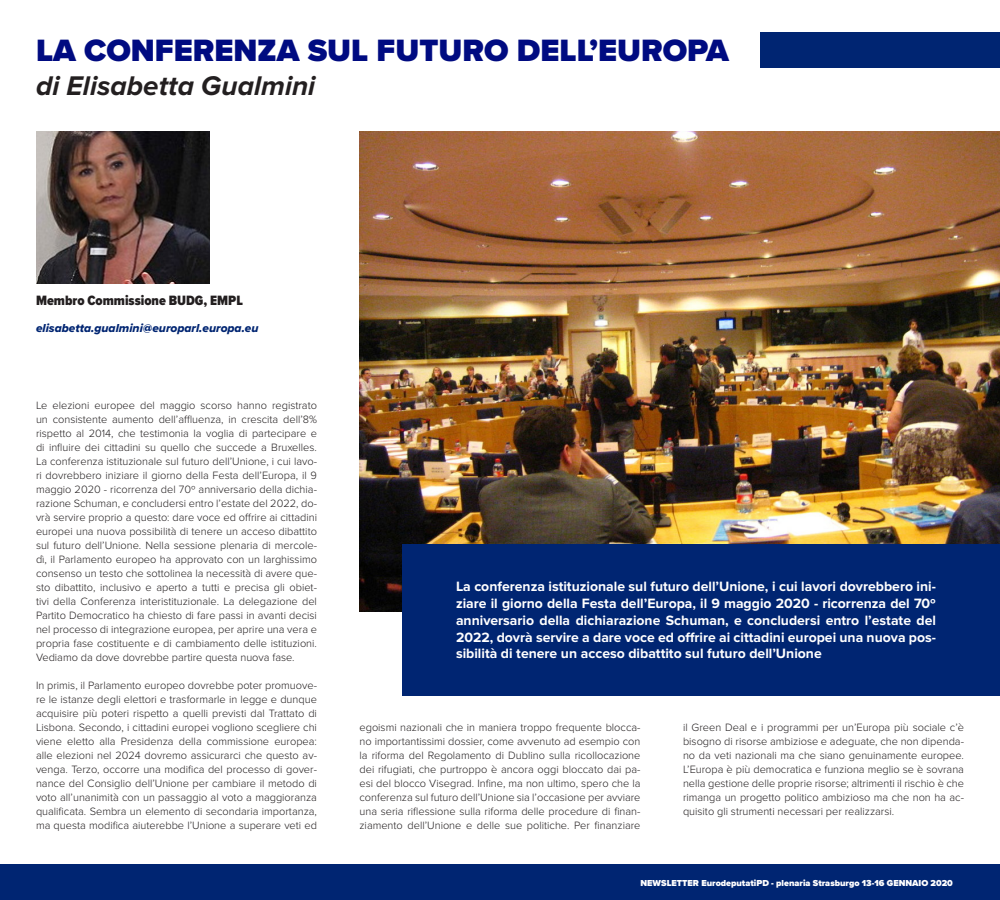
<style>
.page{position:relative;width:1000px;height:900px;background:#fff}
.page>*{position:absolute;margin:0;border:0;box-sizing:border-box;transform-origin:0 0}
.t1{font:900 32px "Proxima Nova";color:#000b81}
.t2{font:italic 700 28px "Proxima Nova";color:#231f20}
.t3{font:700 14px/16.8px "Proxima Nova";color:#fff;text-align:justify}
.t4{font:900 14px "Proxima Nova Cond";color:#231f20}
.t5{font:12px "Proxima Nova Extrabld It";color:#002572}
.t6{font:300 11px/14px "Proxima Nova";color:#231f20;text-align:justify}
.t7{font:900 9px "Proxima Nova";color:#fff}
</style>
<div class="page">
<img style="left:36px;top:132px;width:174px;height:151px">
<img style="left:360px;top:132px;width:640px;height:480px">
<div style="left:402px;top:544px;width:598px;height:151px;background:#002572"></div>
<div style="left:760px;top:32px;width:240px;height:36px;background:#002572"></div>
<div style="left:0;top:864px;width:1000px;height:36px;background:#002572"></div>
<p class="t1" style="left:36px;top:27px;width:694px">LA CONFERENZA SUL FUTURO DELL’EUROPA</p>
<p class="t2" style="left:36px;top:70px;width:281px">di Elisabetta Gualmini</p>
<p class="t4" style="left:36px;top:290px;width:208px">Membro Commissione BUDG, EMPL</p>
<p class="t5" style="left:36px;top:319px;width:224px">elisabetta.gualmini@europarl.europa.eu</p>
<p class="t6" style="left:36px;top:398px;width:283px">Le elezioni europee del maggio scorso hanno registrato un consistente aumento dell’affluenza, in crescita dell’8% rispetto al 2014, che testimonia la voglia di partecipare e di influire dei cittadini su quello che succede a Bruxelles.<br>La conferenza istituzionale sul futuro dell’Unione, i cui lavo&shy;ri dovrebbero iniziare il giorno della Festa dell’Europa, il 9 maggio 2020 - ricorrenza del 70º anniversario della dichia&shy;razione Schuman, e concludersi entro l’estate del 2022, do&shy;vrà servire proprio a questo: dare voce ed offrire ai cittadini europei una nuova possibilità di tenere un acceso dibattito sul futuro dell’Unione. Nella sessione plenaria di mercole&shy;dì, il Parlamento europeo ha approvato con un larghissimo consenso un testo che sottolinea la necessità di avere que&shy;sto dibattito, inclusivo e aperto a tutti e precisa gli obiet&shy;tivi della Conferenza interistituzionale. La delegazione del Partito Democratico ha chiesto di fare passi in avanti decisi nel processo di integrazione europea, per aprire una vera e propria fase costituente e di cambiamento delle istituzioni.<br>Vediamo da dove dovrebbe partire questa nuova fase.</p>
<p class="t6" style="left:36px;top:678px;width:283px">In primis, il Parlamento europeo dovrebbe poter promuove&shy;re le istanze degli elettori e trasformarle in legge e dunque acquisire più poteri rispetto a quelli previsti dal Trattato di Lisbona. Secondo, i cittadini europei vogliono scegliere chi viene eletto alla Presidenza della commissione europea: alle elezioni nel 2024 dovremo assicurarci che questo av&shy;venga. Terzo, occorre una modifica del processo di gover&shy;nance del Consiglio dell’Unione per cambiare il metodo di voto all’unanimità con un passaggio al voto a maggioranza qualificata. Sembra un elemento di secondaria importanza, ma questa modifica aiuterebbe l’Unione a superare veti ed</p>
<p class="t3" style="left:456px;top:579px;width:482px">La conferenza istituzionale sul futuro dell’Unione, i cui lavori dovrebbero ini&shy;ziare il giorno della Festa dell’Europa, il 9 maggio 2020 - ricorrenza del 70º anniversario della dichiarazione Schuman, e concludersi entro l’estate del 2022, dovrà servire a dare voce ed offrire ai cittadini europei una nuova pos&shy;sibilità di tenere un acceso dibattito sul futuro dell’Unione</p>
<p class="t6" style="left:360px;top:719px;width:282px">egoismi nazionali che in maniera troppo frequente blocca&shy;no importantissimi dossier, come avvenuto ad esempio con la riforma del Regolamento di Dublino sulla ricollocazione dei rifugiati, che purtroppo è ancora oggi bloccato dai pa&shy;esi del blocco Visegrad. Infine, ma non ultimo, spero che la conferenza sul futuro dell’Unione sia l’occasione per avviare una seria riflessione sulla riforma delle procedure di finan&shy;ziamento dell’Unione e delle sue politiche. Per finanziare</p>
<p class="t6" style="left:683px;top:719px;width:283px">il Green Deal e i programmi per un’Europa più sociale c’è bisogno di risorse ambiziose e adeguate, che non dipenda&shy;no da veti nazionali ma che siano genuinamente europee.<br>L’Europa è più democratica e funziona meglio se è sovrana nella gestione delle proprie risorse; altrimenti il rischio è che rimanga un progetto politico ambizioso ma che non ha ac&shy;quisito gli strumenti necessari per realizzarsi.</p>
<p class="t7" style="left:640px;top:877px;width:314px">NEWSLETTER EurodeputatiPD - plenaria Strasburgo 13-16 GENNAIO 2020</p>
</div>
